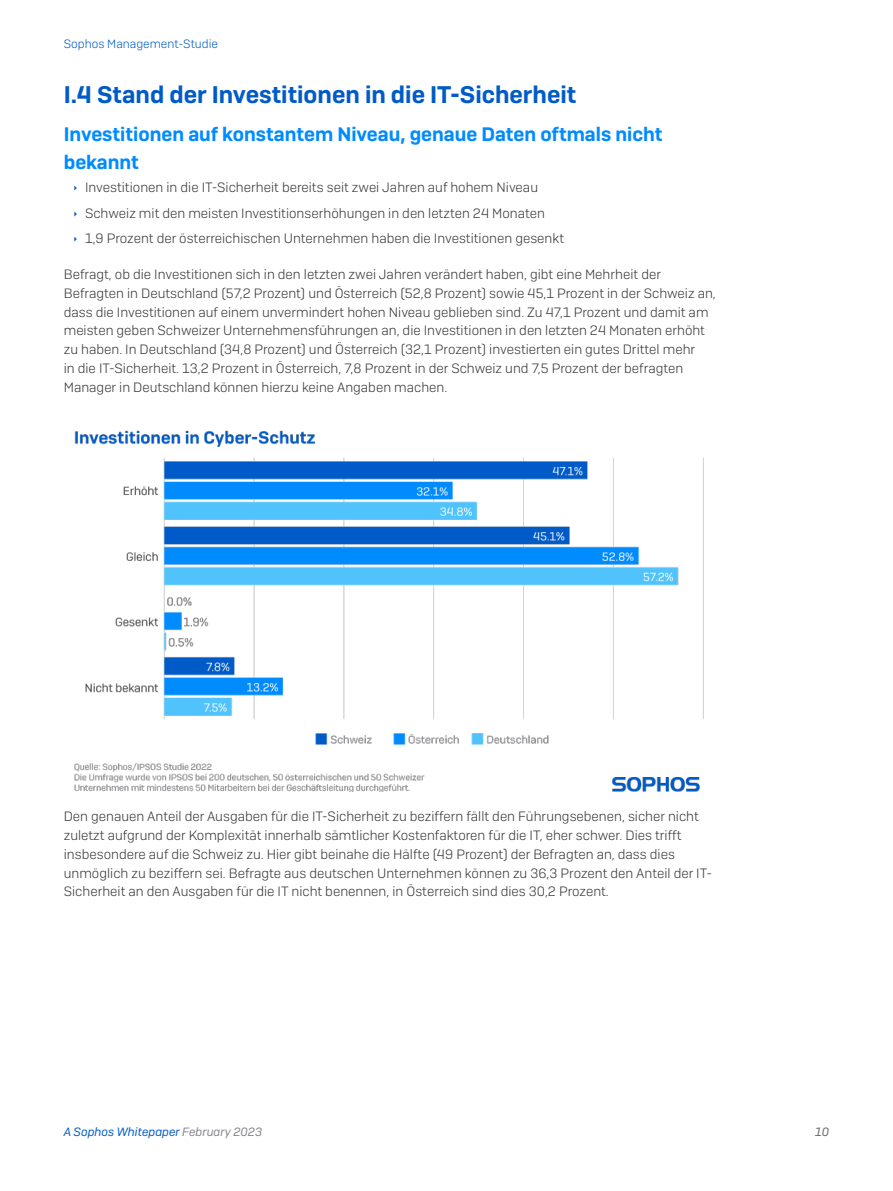
<style>
.page{position:relative;width:893px;height:1191px;background:#fff}
.page>*{position:absolute;margin:0;border:0;box-sizing:border-box;transform-origin:0 0}
.Subheading_1{font:600 24px "Sophos Sans";color:#005bc8}
.Subheading_2{font:600 19.5px/28.2px "Sophos Sans";color:#008bff}
.Body_Copy{font:300 13.5px/18.8px "Sophos Sans";color:#363738}
.t1{font:italic 12px "Sophos Sans";color:#005bc8}
.t2{font:300 12px "Sophos Sans";color:#005bc8}
.t3{font:italic 12px "Sophos Sans";color:#696a6b}
.s1{color:#83868b}
</style>
<div class="page">
<img style="left:74px;top:430px;width:630px;height:361px">
<p class="t2" style="left:64px;top:36px;width:156px">Sophos Management-Studie</p>
<p class="Subheading_1" style="left:64px;top:80px;width:514px">I.4 Stand der Investitionen in die IT-Sicherheit</p>
<p class="Subheading_2" style="left:64px;top:120px;width:600px">Investitionen auf konstantem Niveau, genaue Daten oftmals nicht bekannt</p>
<p class="Body_Copy" style="left:85px;top:178px;width:455px">Investitionen in die IT-Sicherheit bereits seit zwei Jahren auf hohem Niveau</p>
<p class="Body_Copy" style="left:85px;top:203px;width:461px">Schweiz mit den meisten Investitionserhöhungen in den letzten 24 Monaten</p>
<p class="Body_Copy" style="left:85px;top:228px;width:481px">1,9 Prozent der österreichischen Unternehmen haben die Investitionen gesenkt</p>
<p class="Body_Copy" style="left:64px;top:265px;width:654px">Befragt, ob die Investitionen sich in den letzten zwei Jahren verändert haben, gibt eine Mehrheit der Befragten in Deutschland (57,2 Prozent) und Österreich (52,8 Prozent) sowie 45,1 Prozent in der Schweiz an, dass die Investitionen auf einem unvermindert hohen Niveau geblieben sind. Zu 47,1 Prozent und damit am meisten geben Schweizer Unternehmensführungen an, die Investitionen in den letzten 24 Monaten erhöht zu haben. In Deutschland (34,8 Prozent) und Österreich (32,1 Prozent) investierten ein gutes Drittel mehr<br>in die IT-Sicherheit. 13,2 Prozent in Österreich, 7,8 Prozent in der Schweiz und 7,5 Prozent der befragten Manager in Deutschland können hierzu keine Angaben machen.</p>
<p class="Body_Copy" style="left:64px;top:807px;width:650px">Den genauen Anteil der Ausgaben für die IT-Sicherheit zu beziffern fällt den Führungsebenen, sicher nicht zuletzt aufgrund der Komplexität innerhalb sämtlicher Kostenfaktoren für die IT, eher schwer. Dies trifft insbesondere auf die Schweiz zu. Hier gibt beinahe die Hälfte (49 Prozent) der Befragten an, dass dies unmöglich zu beziffern sei. Befragte aus deutschen Unternehmen können zu 36,3 Prozent den Anteil der IT-Sicherheit an den Ausgaben für die IT nicht benennen, in Österreich sind dies 30,2 Prozent.</p>
<p class="t1" style="left:64px;top:1124px;width:200px">A Sophos Whitepaper <span class="s1">February 2023</span></p>
<p class="t3" style="left:815px;top:1124px;width:16px">10</p>
</div>
